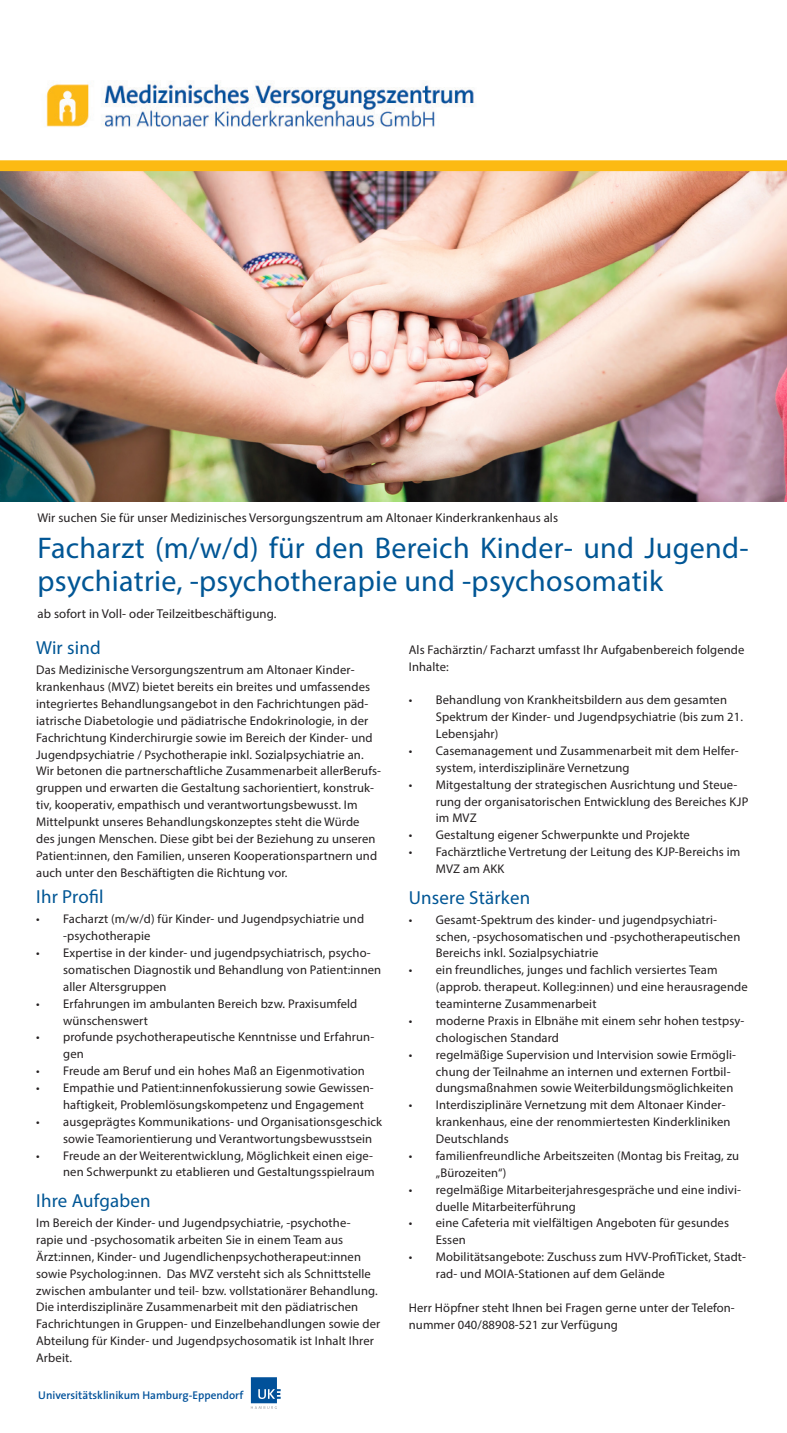
<style>
.page{position:relative;width:787px;height:1433px;background:#fff}
.page>*{position:absolute;margin:0;border:0;box-sizing:border-box;transform-origin:0 0}
.Lauftext{font:30px/33px "Myriad Pro";letter-spacing:.01em;color:#015695}
.kleiner_Titel{font:18.9px "Myriad Pro";letter-spacing:.01em;color:#015695}
.Titel{font:12.9px "Myriad Pro";letter-spacing:.01em;color:#231f20}
.Lauftext-2{font:12.75px "Myriad Pro";letter-spacing:.01em;color:#231f20}
.kleiner_Titel-2{font:12.6px/16.8px "Myriad Pro";letter-spacing:.01em;color:#231f20}
.t1{font:600 11.25px "The Sans Capital";color:#01519a}
</style>
<div class="page">
<img style="left:0;top:171px;width:787px;height:331px">
<div style="left:0;top:160px;width:787px;height:11px;background:#fcba13"></div>
<img style="left:46px;top:81px;width:429px;height:46px">
<svg style="left:251px;top:1377px;width:30px;height:31px"></svg>
<p class="Lauftext-2" style="left:37px;top:510px;width:522px">Wir suchen Sie für unser Medizinisches Versorgungszentrum am Altonaer Kinderkrankenhaus als</p>
<p class="Lauftext" style="left:37px;top:531px;width:712px">Facharzt (m/w/d) für den Bereich Kinder- und Jugend&shy;psychiatrie, -psychotherapie und -psychosomatik</p>
<p class="Titel" style="left:37px;top:606px;width:241px">ab sofort in Voll- oder Teilzeitbeschäftigung.</p>
<p class="kleiner_Titel-2" style="left:409px;top:641px;width:337px">Als Fachärztin/ Facharzt umfasst Ihr Aufgabenbereich folgende<br>Inhalte:</p>
<p class="kleiner_Titel-2" style="left:436px;top:691px;width:308px;text-indent:-27px">• Behandlung von Krankheitsbildern aus dem gesamten<br>Spektrum der Kinder- und Jugendpsychiatrie (bis zum 21.<br>Lebensjahr)</p>
<p class="kleiner_Titel-2" style="left:436px;top:742px;width:304px;text-indent:-27px">• Casemanagement und Zusammenarbeit mit dem Helfer&shy;system, interdisziplinäre Vernetzung</p>
<p class="kleiner_Titel-2" style="left:436px;top:776px;width:314px;text-indent:-27px">• Mitgestaltung der strategischen Ausrichtung und Steue&shy;rung der organisatorischen Entwicklung des Bereiches KJP im MVZ</p>
<p class="kleiner_Titel-2" style="left:409px;top:826px;width:282px">• Gestaltung eigener Schwerpunkte und Projekte</p>
<p class="kleiner_Titel-2" style="left:436px;top:843px;width:306px;text-indent:-27px">• Fachärztliche Vertretung der Leitung des KJP-Bereichs im<br>MVZ am AKK</p>
<p class="kleiner_Titel" style="left:409px;top:886px;width:123px">Unsere Stärken</p>
<p class="kleiner_Titel-2" style="left:436px;top:911px;width:306px;text-indent:-27px">• Gesamt-Spektrum des kinder- und jugendpsychiatri&shy;schen, -psychosomatischen und -psychotherapeutischen<br>Bereichs inkl. Sozialpsychiatrie</p>
<p class="kleiner_Titel-2" style="left:436px;top:961px;width:313px;text-indent:-27px">• ein freundliches, junges und fachlich versiertes Team (approb. therapeut. Kolleg:innen) und eine herausragende teaminterne Zusammenarbeit</p>
<p class="kleiner_Titel-2" style="left:436px;top:1012px;width:310px;text-indent:-27px">• moderne Praxis in Elbnähe mit einem sehr hohen testpsy&shy;chologischen Standard</p>
<p class="kleiner_Titel-2" style="left:436px;top:1046px;width:302px;text-indent:-27px">• regelmäßige Supervision und Intervision sowie Ermögli&shy;chung der Teilnahme an internen und externen Fortbil&shy;dungsmaßnahmen sowie Weiterbildungsmöglichkeiten</p>
<p class="kleiner_Titel-2" style="left:436px;top:1096px;width:296px;text-indent:-27px">• Interdisziplinäre Vernetzung mit dem Altonaer Kinder&shy;krankenhaus, eine der renommiertesten Kinderkliniken<br>Deutschlands</p>
<p class="kleiner_Titel-2" style="left:436px;top:1147px;width:305px;text-indent:-27px">• familienfreundliche Arbeitszeiten (Montag bis Freitag, zu „Bürozeiten“)</p>
<p class="kleiner_Titel-2" style="left:436px;top:1181px;width:307px;text-indent:-27px">• regelmäßige Mitarbeiterjahresgespräche und eine indivi&shy;duelle Mitarbeiterführung</p>
<p class="kleiner_Titel-2" style="left:436px;top:1215px;width:295px;text-indent:-27px">• eine Cafeteria mit vielfältigen Angeboten für gesundes<br>Essen</p>
<p class="kleiner_Titel-2" style="left:436px;top:1248px;width:312px;text-indent:-27px">• Mobilitätsangebote: Zuschuss zum HVV-ProfiTicket, Stadt&shy;rad- und MOIA-Stationen auf dem Gelände</p>
<p class="kleiner_Titel-2" style="left:409px;top:1299px;width:327px">Herr Höpfner steht Ihnen bei Fragen gerne unter der Telefon&shy;nummer 040/88908-521 zur Verfügung</p>
<p class="kleiner_Titel" style="left:36px;top:636px;width:66px">Wir sind</p>
<p class="kleiner_Titel-2" style="left:36px;top:661px;width:346px">Das Medizinische Versorgungszentrum am Altonaer Kinder&shy;krankenhaus (MVZ) bietet bereits ein breites und umfassendes integriertes Behandlungsangebot in den Fachrichtungen päd&shy;iatrische Diabetologie und pädiatrische Endokrinologie, in der Fachrichtung Kinderchirurgie sowie im Bereich der Kinder- und Jugendpsychiatrie / Psychotherapie inkl. Sozialpsychiatrie an.<br>Wir betonen die partnerschaftliche Zusammenarbeit allerBerufs&shy;gruppen und erwarten die Gestaltung sachorientiert, konstruk&shy;tiv, kooperativ, empathisch und verantwortungsbewusst. Im Mittelpunkt unseres Behandlungskonzeptes steht die Würde des jungen Menschen. Diese gibt bei der Beziehung zu unseren Patient:innen, den Familien, unseren Kooperationspartnern und auch unter den Beschäftigten die Richtung vor.</p>
<p class="kleiner_Titel" style="left:36px;top:885px;width:69px">Ihr Profil</p>
<p class="kleiner_Titel-2" style="left:63px;top:910px;width:302px;text-indent:-27px">• Facharzt (m/w/d) für Kinder- und Jugendpsychiatrie und -psychotherapie</p>
<p class="kleiner_Titel-2" style="left:63px;top:944px;width:319px;text-indent:-27px">• Expertise in der kinder- und jugendpsychiatrisch, psycho&shy;somatischen Diagnostik und Behandlung von Patient:innen aller Altersgruppen</p>
<p class="kleiner_Titel-2" style="left:63px;top:995px;width:296px;text-indent:-27px">• Erfahrungen im ambulanten Bereich bzw. Praxisumfeld wünschenswert</p>
<p class="kleiner_Titel-2" style="left:63px;top:1029px;width:312px;text-indent:-27px">• profunde psychotherapeutische Kenntnisse und Erfahrun&shy;gen</p>
<p class="kleiner_Titel-2" style="left:36px;top:1062px;width:330px">• Freude am Beruf und ein hohes Maß an Eigenmotivation</p>
<p class="kleiner_Titel-2" style="left:63px;top:1079px;width:312px;text-indent:-27px">• Empathie und Patient:innenfokussierung sowie Gewissen&shy;haftigkeit, Problemlösungskompetenz und Engagement</p>
<p class="kleiner_Titel-2" style="left:63px;top:1113px;width:320px;text-indent:-27px">• ausgeprägtes Kommunikations- und Organisationsgeschick sowie Teamorientierung und Verantwortungsbewusstsein</p>
<p class="kleiner_Titel-2" style="left:36px;top:1147px;width:340px;text-align:right">• Freude an der Weiterentwicklung, Möglichkeit einen eige&shy;nen Schwerpunkt zu etablieren und Gestaltungsspielraum</p>
<p class="kleiner_Titel" style="left:36px;top:1189px;width:116px">Ihre Aufgaben</p>
<p class="kleiner_Titel-2" style="left:36px;top:1214px;width:346px">Im Bereich der Kinder- und Jugendpsychiatrie, -psychothe&shy;rapie und -psychosomatik arbeiten Sie in einem Team aus Ärzt:innen, Kinder- und Jugendlichenpsychotherapeut:innen sowie Psycholog:innen. Das MVZ versteht sich als Schnittstelle zwischen ambulanter und teil- bzw. vollstationärer Behandlung.<br>Die interdisziplinäre Zusammenarbeit mit den pädiatrischen Fachrichtungen in Gruppen- und Einzelbehandlungen sowie der Abteilung für Kinder- und Jugendpsychosomatik ist Inhalt Ihrer Arbeit.</p>
<p class="t1" style="left:38px;top:1386px;width:207px">Universitätsklinikum Hamburg-Eppendorf</p>
</div>
